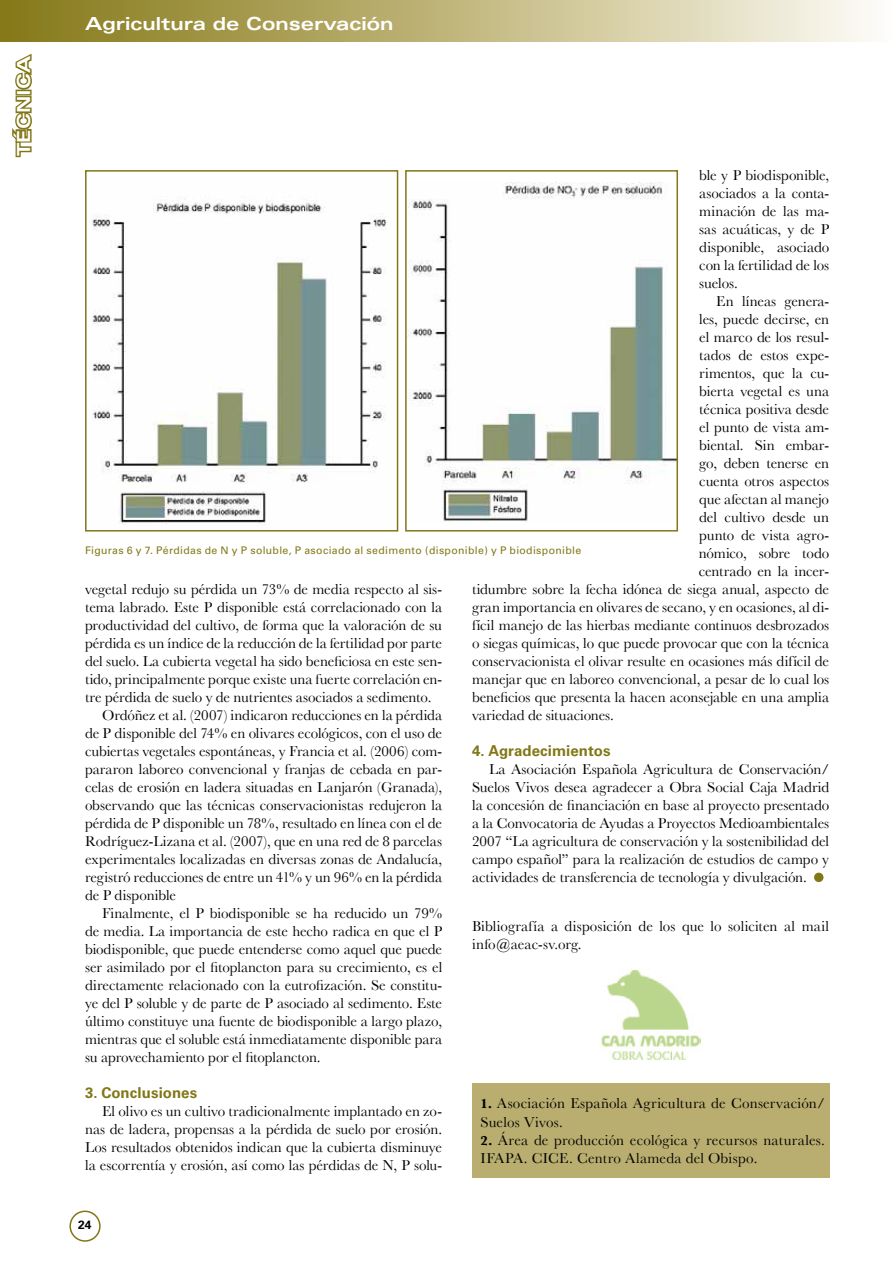
<style>
.page{position:relative;width:893px;height:1263px;background:#fff}
.page>*{position:absolute;margin:0;border:0;box-sizing:border-box;transform-origin:0 0}
.t1{font:700 expanded 18px "Univers";color:#fff}
.Cpo__Texto{font:15px/18px "Baskerville";color:#000;text-align:justify}
.Cpo__Texto-2{font:15px/18px "Baskerville";letter-spacing:.02em;color:#000}
.Título_en_Cpo_Texto{font:700 15px "Univers";letter-spacing:.005em;color:#827717}
.t2{font:700 12px "Univers";color:#000}
.Pie_de_foto{font:10.5px "Univers";letter-spacing:.03em;color:#827717}
.s1{font-weight:700;font-size:13.5px}
</style>
<div class="page">
<div style="left:0;top:0;width:892px;height:42px;background:linear-gradient(to right,#837510,#fdfaf1)"></div>
<div style="left:69px;top:1210px;width:32px;height:32px;border:2px solid #827717;border-radius:50%"></div>
<svg style="left:12px;top:53px;width:20px;height:105px"></svg>
<div style="left:814px;top:873px;width:9px;height:9px;background:#827717;border-radius:50%"></div>
<img style="left:92px;top:196px;width:295px;height:327px">
<div style="left:85px;top:170px;width:313px;height:361px;border:2px solid #827717"></div>
<img style="left:408px;top:182px;width:267px;height:340px">
<div style="left:405px;top:170px;width:273px;height:361px;border:2px solid #827717"></div>
<img style="left:601px;top:970px;width:100px;height:90px">
<div style="left:472px;top:1083px;width:357px;height:95px;background:#b9ae6f"></div>
<p class="t1" style="left:13px;top:156px;width:101px;rotate:-90deg">TÉCNICA</p>
<p class="t1" style="left:85px;top:13px;width:310px">Agricultura de Conservación</p>
<p class="Cpo__Texto" style="left:699px;top:166px;width:131px">ble y P biodisponible, asociados a la conta&shy;minación de las ma&shy;sas acuáticas, y de P disponible, asociado con la fertilidad de los suelos.</p>
<p class="Cpo__Texto" style="left:716px;top:292px;width:114px">En líneas genera-</p>
<p class="Cpo__Texto" style="left:699px;top:310px;width:131px">les, puede decirse, en</p>
<p class="Cpo__Texto" style="left:699px;top:328px;width:131px">el marco de los resul-</p>
<p class="Cpo__Texto" style="left:699px;top:346px;width:131px">tados de estos expe-</p>
<p class="Cpo__Texto" style="left:699px;top:364px;width:131px">rimentos, que la cu-</p>
<p class="Cpo__Texto" style="left:699px;top:382px;width:131px">bierta vegetal es una</p>
<p class="Cpo__Texto" style="left:699px;top:400px;width:131px">técnica positiva desde</p>
<p class="Cpo__Texto" style="left:699px;top:418px;width:131px">el punto de vista am-</p>
<p class="Cpo__Texto" style="left:699px;top:436px;width:131px">biental. Sin embar-</p>
<p class="Cpo__Texto" style="left:699px;top:454px;width:131px">go, deben tenerse en</p>
<p class="Cpo__Texto" style="left:699px;top:472px;width:131px">cuenta otros aspectos</p>
<p class="Cpo__Texto" style="left:699px;top:490px;width:131px">que afectan al manejo</p>
<p class="Cpo__Texto" style="left:699px;top:508px;width:131px">del cultivo desde un</p>
<p class="Cpo__Texto" style="left:699px;top:526px;width:131px">punto de vista agro-</p>
<p class="Cpo__Texto" style="left:699px;top:544px;width:132px">nómico, sobre todo</p>
<p class="Cpo__Texto" style="left:699px;top:562px;width:132px">centrado en la incer-</p>
<p class="Cpo__Texto" style="left:472px;top:580px;width:359px">tidumbre sobre la fecha idónea de siega anual, aspecto de</p>
<p class="Cpo__Texto" style="left:472px;top:598px;width:359px">gran importancia en olivares de secano, y en ocasiones, al di-</p>
<p class="Cpo__Texto" style="left:472px;top:616px;width:359px">fícil manejo de las hierbas mediante continuos desbrozados</p>
<p class="Cpo__Texto" style="left:472px;top:634px;width:359px">o siegas químicas, lo que puede provocar que con la técnica</p>
<p class="Cpo__Texto" style="left:472px;top:652px;width:359px">conservacionista el olivar resulte en ocasiones más difícil de</p>
<p class="Cpo__Texto" style="left:472px;top:670px;width:359px">manejar que en laboreo convencional, a pesar de lo cual los</p>
<p class="Cpo__Texto" style="left:472px;top:688px;width:359px">beneficios que presenta la hacen aconsejable en una amplia</p>
<p class="Cpo__Texto" style="left:472px;top:706px;width:143px">variedad de situaciones.</p>
<p class="Título_en_Cpo_Texto" style="left:472px;top:742px;width:140px">4. Agradecimientos</p>
<p class="Cpo__Texto" style="left:472px;top:760px;width:359px;text-indent:17px">La Asociación Española Agricultura de Conservación/ Suelos Vivos desea agradecer a Obra Social Caja Madrid la concesión de financiación en base al proyecto presentado a la Convocatoria de Ayudas a Proyectos Medioambientales 2007 “La agricultura de conservación y la sostenibilidad del campo español” para la realización de estudios de campo y actividades de transferencia de tecnología y divulgación.</p>
<p class="Pie_de_foto" style="left:85px;top:544px;width:498px">Figuras 6 y 7. Pérdidas de N y P soluble, P asociado al sedimento (disponible) y P biodisponible</p>
<p class="Cpo__Texto" style="left:85px;top:580px;width:359px">vegetal redujo su pérdida un 73% de media respecto al sis&shy;tema labrado. Este P disponible está correlacionado con la productividad del cultivo, de forma que la valoración de su pérdida es un índice de la reducción de la fertilidad por parte del suelo. La cubierta vegetal ha sido beneficiosa en este sen&shy;tido, principalmente porque existe una fuerte correlación en&shy;tre pérdida de suelo y de nutrientes asociados a sedimento.</p>
<p class="Cpo__Texto" style="left:85px;top:706px;width:359px;text-indent:17px">Ordóñez et al. (2007) indicaron reducciones en la pérdida de P disponible del 74% en olivares ecológicos, con el uso de cubiertas vegetales espontáneas, y Francia et al. (2006) com&shy;pararon laboreo convencional y franjas de cebada en par&shy;celas de erosión en ladera situadas en Lanjarón (Granada), observando que las técnicas conservacionistas redujeron la pérdida de P disponible un 78%, resultado en línea con el de Rodríguez-Lizana et al. (2007), que en una red de 8 parcelas experimentales localizadas en diversas zonas de Andalucía, registró reducciones de entre un 41% y un 96% en la pérdida de P disponible</p>
<p class="Cpo__Texto" style="left:85px;top:904px;width:359px;text-indent:17px">Finalmente, el P biodisponible se ha reducido un 79% de media. La importancia de este hecho radica en que el P biodisponible, que puede entenderse como aquel que puede ser asimilado por el fitoplancton para su crecimiento, es el directamente relacionado con la eutrofización. Se constitu&shy;ye del P soluble y de parte de P asociado al sedimento. Este último constituye una fuente de biodisponible a largo plazo, mientras que el soluble está inmediatamente disponible para su aprovechamiento por el fitoplancton.</p>
<p class="Título_en_Cpo_Texto" style="left:85px;top:1084px;width:114px">3. Conclusiones</p>
<p class="Cpo__Texto" style="left:85px;top:1102px;width:359px;text-indent:17px">El olivo es un cultivo tradicionalmente implantado en zo&shy;nas de ladera, propensas a la pérdida de suelo por erosión.<br>Los resultados obtenidos indican que la cubierta disminuye la escorrentía y erosión, así como las pérdidas de N, P solu-</p>
<p class="Cpo__Texto" style="left:472px;top:917px;width:359px">Bibliografía a disposición de los que lo soliciten al mail info@aeac-sv.org.</p>
<p class="Cpo__Texto-2" style="left:480px;top:1094px;width:346px"><span class="s1">1.</span> Asociación Española Agricultura de Conservación/<br>Suelos Vivos.</p>
<p class="Cpo__Texto" style="left:480px;top:1130px;width:346px"><span class="s1">2.</span> Área de producción ecológica y recursos naturales.<br>IFAPA. CICE. Centro Alameda del Obispo.</p>
<p class="t2" style="left:78px;top:1218px;width:15px">24</p>
</div>
